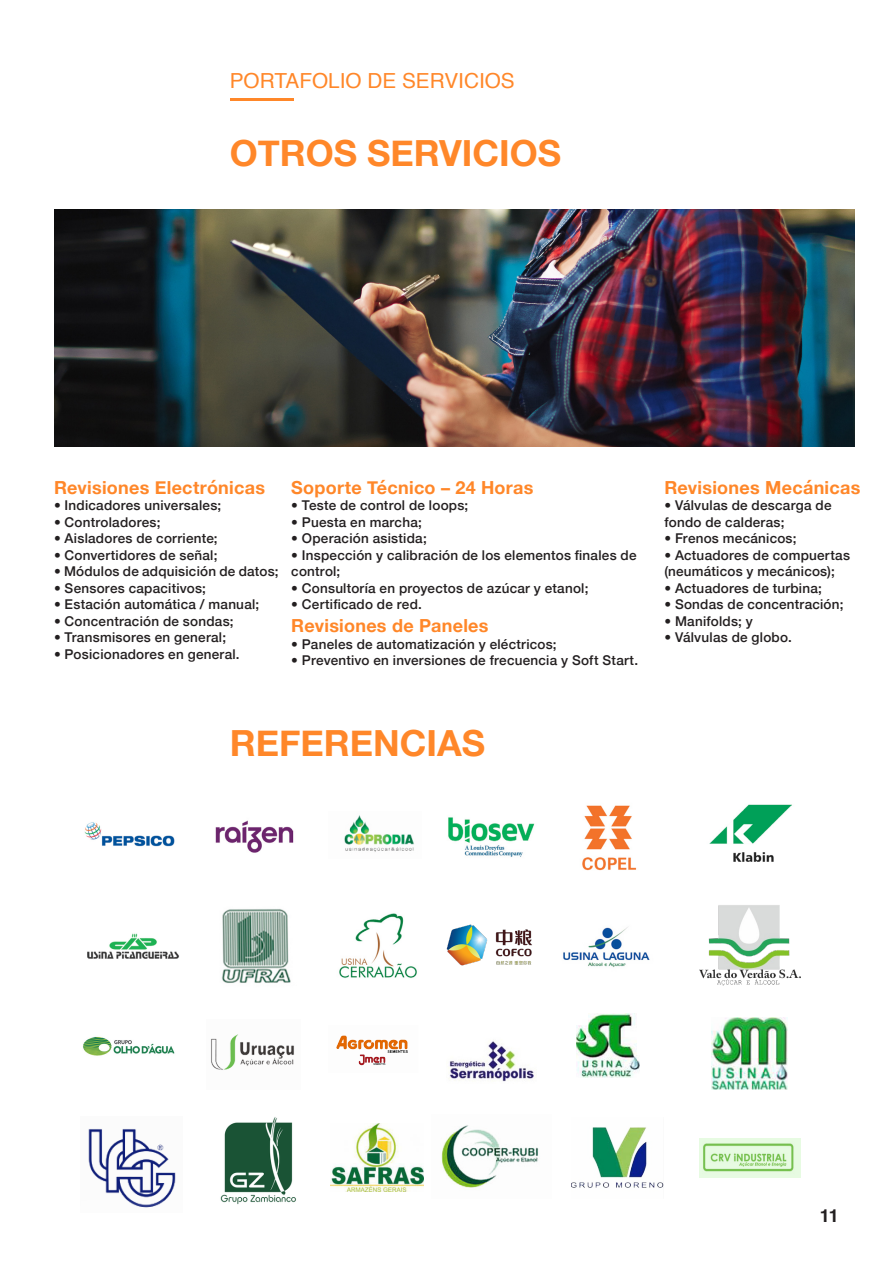
<style>
.page{position:relative;width:893px;height:1263px;background:#fff}
.page>*{position:absolute;margin:0;border:0;box-sizing:border-box;transform-origin:0 0}
.t1{font:700 36px "Helvetica Neue";color:#ff8729}
.t2{font:20.7px "Helvetica";color:#ff8729}
.titulo{font:700 18px "Helvetica Neue";letter-spacing:.015em;color:#ff8729}
.t3{font:700 18px "Helvetica";color:#231f20}
.t4{font:500 13.5px/16.5px "Helvetica Neue";letter-spacing:.015em;color:#231f20}
</style>
<div class="page">
<hr style="left:230px;top:98px;width:64px;height:2px;background:#ff8729">
<img style="left:54px;top:209px;width:800px;height:237px">
<img style="left:709px;top:804px;width:83px;height:58px">
<img style="left:712px;top:1017px;width:76px;height:72px">
<img style="left:221px;top:909px;width:70px;height:74px">
<img style="left:220px;top:1117px;width:76px;height:88px">
<img style="left:582px;top:805px;width:55px;height:66px">
<img style="left:577px;top:1013px;width:62px;height:65px">
<img style="left:215px;top:820px;width:79px;height:33px">
<img style="left:211px;top:1034px;width:83px;height:36px">
<img style="left:448px;top:817px;width:87px;height:40px">
<img style="left:448px;top:1041px;width:86px;height:41px">
<img style="left:339px;top:913px;width:78px;height:65px">
<img style="left:331px;top:1124px;width:92px;height:68px">
<img style="left:87px;top:933px;width:92px;height:26px">
<img style="left:88px;top:1128px;width:88px;height:80px">
<img style="left:344px;top:815px;width:70px;height:37px">
<img style="left:336px;top:1035px;width:72px;height:31px">
<img style="left:84px;top:822px;width:91px;height:25px">
<img style="left:83px;top:1036px;width:92px;height:20px">
<img style="left:446px;top:924px;width:86px;height:42px">
<img style="left:441px;top:1125px;width:98px;height:63px">
<img style="left:563px;top:927px;width:87px;height:40px">
<img style="left:571px;top:1127px;width:92px;height:61px">
<img style="left:699px;top:905px;width:101px;height:81px">
<img style="left:699px;top:1138px;width:101px;height:39px">
<p class="t2" style="left:230px;top:65px;width:287px">PORTAFOLIO DE SERVICIOS</p>
<p class="t1" style="left:230px;top:125px;width:333px">OTROS SERVICIOS</p>
<p class="titulo" style="left:54px;top:473px;width:213px">Revisiones Electrónicas</p>
<p class="t4" style="left:54px;top:496px;width:169px">• Indicadores universales;</p>
<p class="t4" style="left:54px;top:513px;width:108px">• Controladores;</p>
<p class="t4" style="left:54px;top:529px;width:165px">• Aisladores de corriente;</p>
<p class="t4" style="left:54px;top:546px;width:165px">• Convertidores de señal;</p>
<p class="t4" style="left:54px;top:562px;width:226px">• Módulos de adquisición de datos;</p>
<p class="t4" style="left:54px;top:579px;width:153px">• Sensores capacitivos;</p>
<p class="t4" style="left:54px;top:595px;width:207px">• Estación automática / manual;</p>
<p class="t4" style="left:54px;top:612px;width:181px">• Concentración de sondas;</p>
<p class="t4" style="left:54px;top:628px;width:174px">• Transmisores en general;</p>
<p class="t4" style="left:54px;top:645px;width:185px">• Posicionadores en general.</p>
<p class="titulo" style="left:291px;top:473px;width:244px">Soporte Técnico – 24 Horas</p>
<p class="t4" style="left:291px;top:496px;width:178px">• Teste de control de loops;</p>
<p class="t4" style="left:291px;top:513px;width:132px">• Puesta en marcha;</p>
<p class="t4" style="left:291px;top:529px;width:137px">• Operación asistida;</p>
<p class="t4" style="left:291px;top:546px;width:347px">• Inspección y calibración de los elementos finales de control;</p>
<p class="t4" style="left:291px;top:579px;width:299px">• Consultoría en proyectos de azúcar y etanol;</p>
<p class="t4" style="left:291px;top:595px;width:132px">• Certificado de red.</p>
<p class="titulo" style="left:291px;top:611px;width:199px">Revisiones de Paneles</p>
<p class="t4" style="left:291px;top:634px;width:267px">• Paneles de automatización y eléctricos;</p>
<p class="t4" style="left:291px;top:651px;width:346px">• Preventivo en inversiones de frecuencia y Soft Start.</p>
<p class="t1" style="left:230px;top:715px;width:257px">REFERENCIAS</p>
<p class="titulo" style="left:664px;top:473px;width:198px">Revisiones Mecánicas</p>
<p class="t4" style="left:664px;top:496px;width:169px">• Válvulas de descarga de fondo de calderas;</p>
<p class="t4" style="left:664px;top:529px;width:134px">• Frenos mecánicos;</p>
<p class="t4" style="left:664px;top:546px;width:187px">• Actuadores de compuertas (neumáticos y mecánicos);</p>
<p class="t4" style="left:664px;top:579px;width:159px">• Actuadores de turbina;</p>
<p class="t4" style="left:664px;top:595px;width:181px">• Sondas de concentración;</p>
<p class="t4" style="left:664px;top:612px;width:90px">• Manifolds; y</p>
<p class="t4" style="left:664px;top:628px;width:129px">• Válvulas de globo.</p>
<h3 class="t3" style="left:820px;top:1201px;width:21px">11</h3>
</div>
